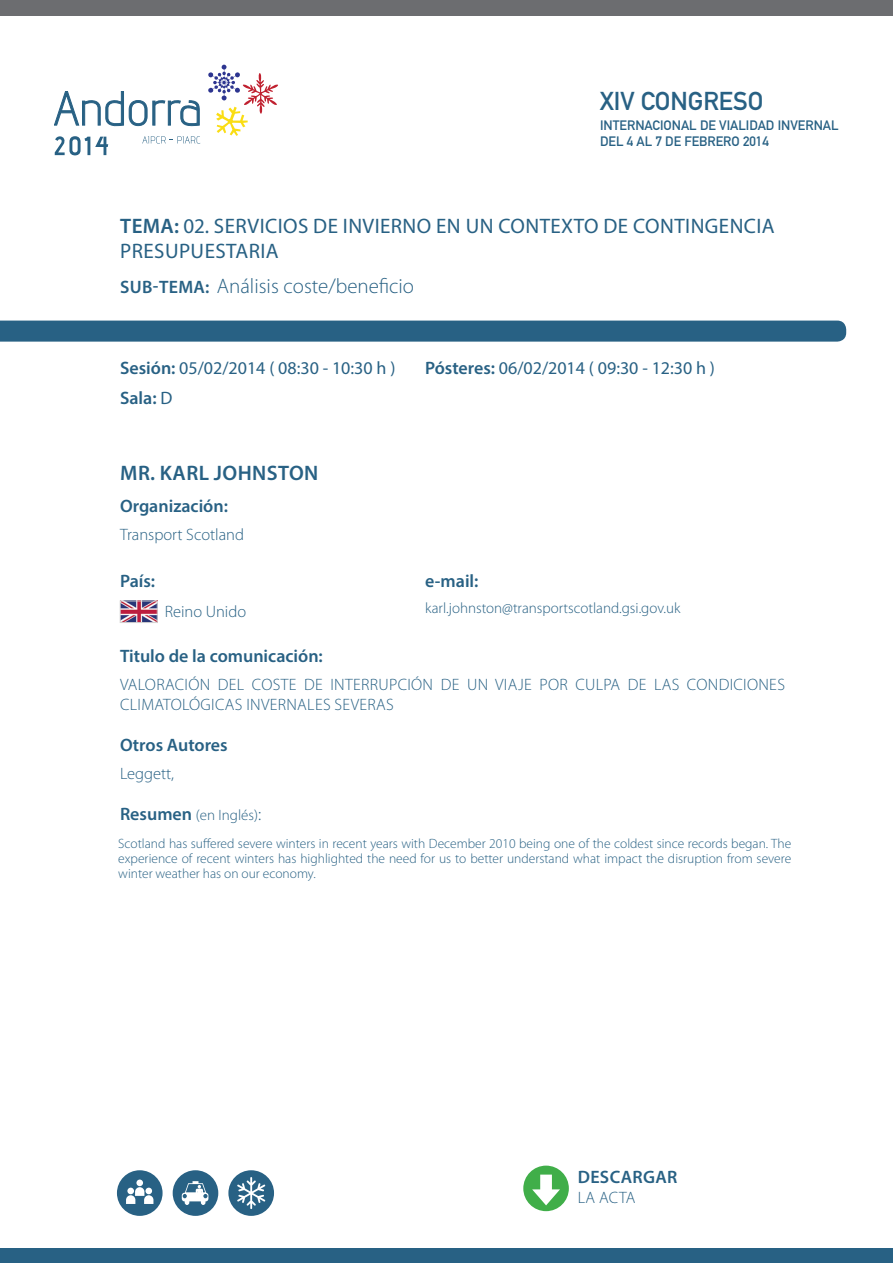
<style>
.page{position:relative;width:893px;height:1263px;background:#fff}
.page>*{position:absolute;margin:0;border:0;box-sizing:border-box;transform-origin:0 0}
.t1{font:25.5px "DIN Mittelschrift Std";color:#286184}
.Estilo_de_párrafo_3{font:21px/25.2px "Myriad Pro";letter-spacing:.02em;color:#286184}
.t2{font:300 21px "Myriad Pro";color:#286184}
.t3{font:600 21px "Myriad Pro";letter-spacing:.02em;color:#286184}
.Estilo_de_párrafo_2{font:600 18px "Myriad Pro";color:#286184}
.t4{font:18px "Myriad Pro";color:#286184}
.Estilo_de_párrafo_2-2{font:600 18px "Myriad Pro";letter-spacing:.02em;color:#286184}
.Estilo_de_párrafo_6{font:300 16.5px/19.8px "Myriad Pro";letter-spacing:.02em;color:#286184}
.Estilo_de_párrafo_2-3{font:300 16.5px "Myriad Pro";color:#286184}
.Estilo_de_párrafo_6-2{font:300 16.5px "Myriad Pro";color:#286184}
.Estilo_de_párrafo_2-4{font:300 15px "Myriad Pro";color:#286184}
.Estilo_de_párrafo_5{font:300 13.5px/15px "Myriad Pro";color:#286184;text-align:justify}
.t5{font:13.5px/16.2px "DIN Mittelschrift Std";color:#286184}
.s1{font-weight:600}
.s2{font-weight:600;font-size:18px}
.s3{font-weight:400}
.s4{font-size:18px}
</style>
<div class="page">
<svg style="left:173px;top:1170px;width:45px;height:46px"></svg>
<svg style="left:228px;top:1170px;width:46px;height:46px"></svg>
<svg style="left:117px;top:1170px;width:46px;height:46px"></svg>
<div style="left:0;top:1248px;width:893px;height:15px;background:#286184"></div>
<div style="left:0;top:0;width:893px;height:16px;background:#6c6d70"></div>
<svg style="left:54px;top:91px;width:146px;height:36px"></svg>
<svg style="left:55px;top:136px;width:53px;height:19px"></svg>
<svg style="left:142px;top:136px;width:58px;height:8px"></svg>
<svg style="left:208px;top:65px;width:70px;height:71px"></svg>
<div style="left:0;top:321px;width:846px;height:21px;background:#286184"></div>
<div style="left:523px;top:1165px;width:46px;height:46px;background:#40ae49;border-radius:50%"></div>
<svg style="left:532px;top:1174px;width:28px;height:31px"></svg>
<img style="left:122px;top:603px;width:33px;height:18px">
<div style="left:120px;top:601px;width:37px;height:22px;border:1px solid #d4d3d3"></div>
<h1 class="t1" style="left:600px;top:86px;width:165px">XIV CONGRESO</h1>
<p class="t5" style="left:600px;top:117px;width:240px">INTERNACIONAL DE VIALIDAD INVERNAL<br>DEL 4 AL 7 DE FEBRERO 2014</p>
<p class="Estilo_de_párrafo_3" style="left:120px;top:214px;width:656px"><span class="s1">TEMA:</span> 02. SERVICIOS DE INVIERNO EN UN CONTEXTO DE CONTINGENCIA<br>PRESUPUESTARIA</p>
<p class="t2" style="left:120px;top:273px;width:295px"><span class="s2">SUB-TEMA:</span> Análisis coste/beneficio</p>
<p class="t4" style="left:120px;top:358px;width:277px"><span class="s1">Sesión:</span> 05/02/2014 ( 08:30 - 10:30 h )</p>
<p class="Estilo_de_párrafo_2" style="left:120px;top:386px;width:54px">Sala: <span class="s3">D</span></p>
<p class="t3" style="left:120px;top:460px;width:200px">MR. KARL JOHNSTON</p>
<p class="Estilo_de_párrafo_2" style="left:120px;top:495px;width:109px">Organización:</p>
<p class="Estilo_de_párrafo_2-3" style="left:120px;top:525px;width:126px">Transport Scotland</p>
<p class="Estilo_de_párrafo_2" style="left:120px;top:569px;width:37px">País:</p>
<p class="Estilo_de_párrafo_6-2" style="left:165px;top:601px;width:83px">Reino Unido</p>
<p class="t4" style="left:425px;top:358px;width:291px"><span class="s1">Pósteres:</span> 06/02/2014 ( 09:30 - 12:30 h )</p>
<p class="Estilo_de_párrafo_2" style="left:425px;top:569px;width:55px">e-mail:</p>
<p class="Estilo_de_párrafo_2-4" style="left:425px;top:599px;width:257px">karl.johnston@transportscotland.gsi.gov.uk</p>
<p class="Estilo_de_párrafo_2" style="left:120px;top:644px;width:204px">Titulo de la comunicación:</p>
<p class="Estilo_de_párrafo_6" style="left:120px;top:675px;width:666px">VALORACIÓN DEL COSTE DE INTERRUPCIÓN DE UN VIAJE POR CULPA DE LAS CONDICIONES<br>CLIMATOLÓGICAS INVERNALES SEVERAS</p>
<p class="Estilo_de_párrafo_2" style="left:120px;top:733px;width:109px">Otros Autores</p>
<p class="Estilo_de_párrafo_2-3" style="left:120px;top:764px;width:56px">Leggett,</p>
<p class="Estilo_de_párrafo_2-4" style="left:120px;top:806px;width:143px"><span class="s2">Resumen</span> (en Inglés)<span class="s4">:</span></p>
<p class="Estilo_de_párrafo_5" style="left:118px;top:836px;width:674px">Scotland has suffered severe winters in recent years with December 2010 being one of the coldest since records began. The experience of recent winters has highlighted the need for us to better understand what impact the disruption from severe winter weather has on our economy.</p>
<p class="Estilo_de_párrafo_2-2" style="left:578px;top:1165px;width:101px">DESCARGAR</p>
<p class="Estilo_de_párrafo_6" style="left:578px;top:1187px;width:59px">LA ACTA</p>
</div>
